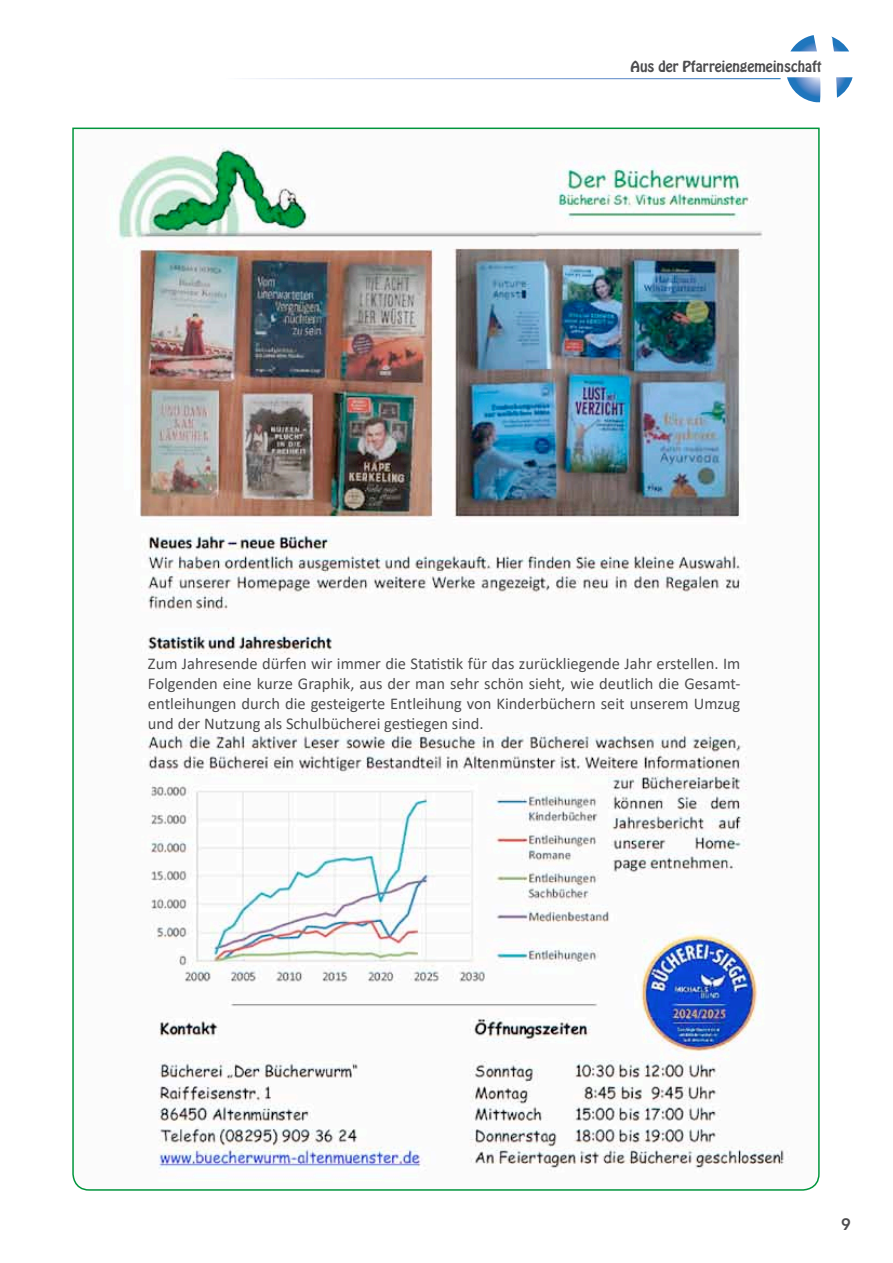
<style>
.page{position:relative;width:893px;height:1263px;background:#fff}
.page>*{position:absolute;margin:0;border:0;box-sizing:border-box;transform-origin:0 0}
.t1{font:16.5px/19.8px "Calibri";color:#4d4d4f;text-align:justify}
.t2{font:800 16.5px "Avenir";color:#4d4d4f}
.t3{font:13.5px "Hobo Std";color:#4d4d4f}
</style>
<div class="page">
<svg style="left:787px;top:35px;width:66px;height:67px"></svg>
<img style="left:72px;top:127px;width:748px;height:1064px">
<p class="t3" style="left:631px;top:57px;width:193px">Aus der Pfarreiengemeinschaft</p>
<p class="t1" style="left:148px;top:654px;width:594px">Zum Jahresende dürfen wir immer die Statistik für das zurückliegende Jahr erstellen. Im Folgenden eine kurze Graphik, aus der man sehr schön sieht, wie deutlich die Gesamt&shy;entleihungen durch die gesteigerte Entleihung von Kinderbüchern seit unserem Umzug und der Nutzung als Schulbücherei gestiegen sind.</p>
<p class="t2" style="left:841px;top:1211px;width:11px">9</p>
</div>
